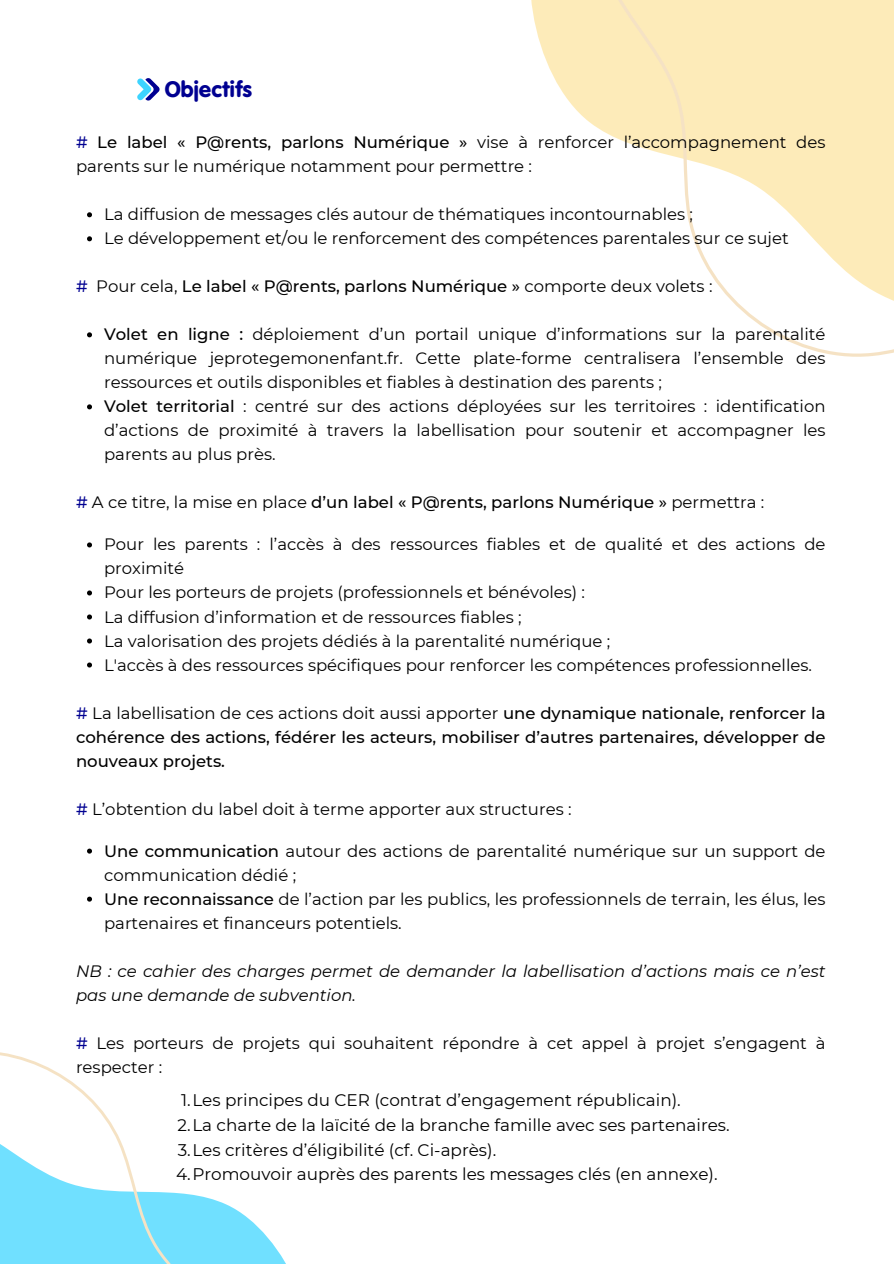
<style>
.page{position:relative;width:894px;height:1264px;background:#fff}
.page>*{position:absolute;margin:0;border:0;box-sizing:border-box;transform-origin:0 0}
.t1{font:22.2px "VAG Rundschrift BQ";color:#000091}
.t2{font:16.8px/24.8px "Montserrat";color:#000}
.t3{font:16.5px/24px "Montserrat";color:#000}
.t4{font:500 16.5px/24px "Montserrat";color:#000;text-align:justify}
.t5{font:italic 16.5px/24px "Montserrat";color:#000}
.s1{font-weight:500;color:#000091}
.s2{font-weight:500}
.s3{color:#000091}
.s4{font-weight:400}
</style>
<div class="page">
<svg style="left:0;top:1052px;width:286px;height:211px"></svg>
<svg style="left:531px;top:0;width:16px;height:62px"></svg>
<svg style="left:547px;top:0;width:346px;height:357px"></svg>
<svg style="left:137px;top:78px;width:22px;height:23px"></svg>
<svg style="left:87px;top:212px;width:5px;height:5px"></svg>
<svg style="left:87px;top:236px;width:5px;height:5px"></svg>
<svg style="left:87px;top:332px;width:5px;height:5px"></svg>
<svg style="left:87px;top:404px;width:5px;height:5px"></svg>
<svg style="left:87px;top:542px;width:5px;height:5px"></svg>
<svg style="left:87px;top:590px;width:5px;height:5px"></svg>
<svg style="left:87px;top:614px;width:5px;height:5px"></svg>
<svg style="left:87px;top:638px;width:5px;height:5px"></svg>
<svg style="left:87px;top:662px;width:5px;height:5px"></svg>
<svg style="left:87px;top:848px;width:5px;height:5px"></svg>
<svg style="left:87px;top:896px;width:5px;height:5px"></svg>
<h1 class="t1" style="left:165px;top:76px;width:89px">Objectifs</h1>
<p class="t3" style="left:76px;top:130px;width:750px"><span class="s1">#</span> <span class="s2">Le label « P@rents, parlons Numérique »</span> vise à renforcer l’accompagnement des parents sur le numérique notamment pour permettre :</p>
<p class="t3" style="left:104px;top:202px;width:686px">La diffusion de messages clés autour de thématiques incontournables ;<br>Le développement et/ou le renforcement des compétences parentales sur ce sujet</p>
<p class="t4" style="left:76px;top:274px;width:638px"><span class="s3">#</span> <span class="s4">Pour cela,</span> Le label « P@rents, parlons Numérique » <span class="s4">comporte deux volets :</span></p>
<p class="t3" style="left:104px;top:322px;width:722px"><span class="s2">Volet en ligne :</span> déploiement d’un portail unique d’informations sur la parentalité numérique jeprotegemonenfant.fr. Cette plate-forme centralisera l’ensemble des ressources et outils disponibles et fiables à destination des parents ;<br><span class="s2">Volet territorial</span> : centré sur des actions déployées sur les territoires : identification d’actions de proximité à travers la labellisation pour soutenir et accompagner les parents au plus près.</p>
<p class="t4" style="left:76px;top:490px;width:689px"><span class="s3">#</span> <span class="s4">A ce titre, la mise en place</span> d’un label « P@rents, parlons Numérique » <span class="s4">permettra :</span></p>
<p class="t3" style="left:104px;top:532px;width:722px">Pour les parents : l’accès à des ressources fiables et de qualité et des actions de proximité<br>Pour les porteurs de projets (professionnels et bénévoles) :<br>La diffusion d’information et de ressources fiables ;<br>La valorisation des projets dédiés à la parentalité numérique ;<br>L'accès à des ressources spécifiques pour renforcer les compétences professionnelles.</p>
<p class="t4" style="left:76px;top:700px;width:750px"><span class="s3">#</span> <span class="s4">La labellisation de ces actions doit aussi apporter</span> une dynamique nationale, renforcer la cohérence des actions, fédérer les acteurs, mobiliser d’autres partenaires, développer de nouveaux projets.</p>
<p class="t3" style="left:76px;top:796px;width:497px"><span class="s1">#</span> L’obtention du label doit à terme apporter aux structures :</p>
<p class="t3" style="left:104px;top:838px;width:722px"><span class="s2">Une communication</span> autour des actions de parentalité numérique sur un support de communication dédié ;<br><span class="s2">Une reconnaissance</span> de l’action par les publics, les professionnels de terrain, les élus, les partenaires et financeurs potentiels.</p>
<p class="t5" style="left:76px;top:958px;width:750px">NB : ce cahier des charges permet de demander la labellisation d’actions mais ce n’est pas une demande de subvention.</p>
<p class="t3" style="left:76px;top:1030px;width:750px"><span class="s1">#</span> Les porteurs de projets qui souhaitent répondre à cet appel à projet s’engagent à respecter :</p>
<p class="t2" style="left:176px;top:1087px;width:555px">1.Les principes du CER (contrat d’engagement républicain).<br>2.La charte de la laïcité de la branche famille avec ses partenaires.<br>3.Les critères d’éligibilité (cf. Ci-après).<br>4.Promouvoir auprès des parents les messages clés (en annexe).</p>
</div>
